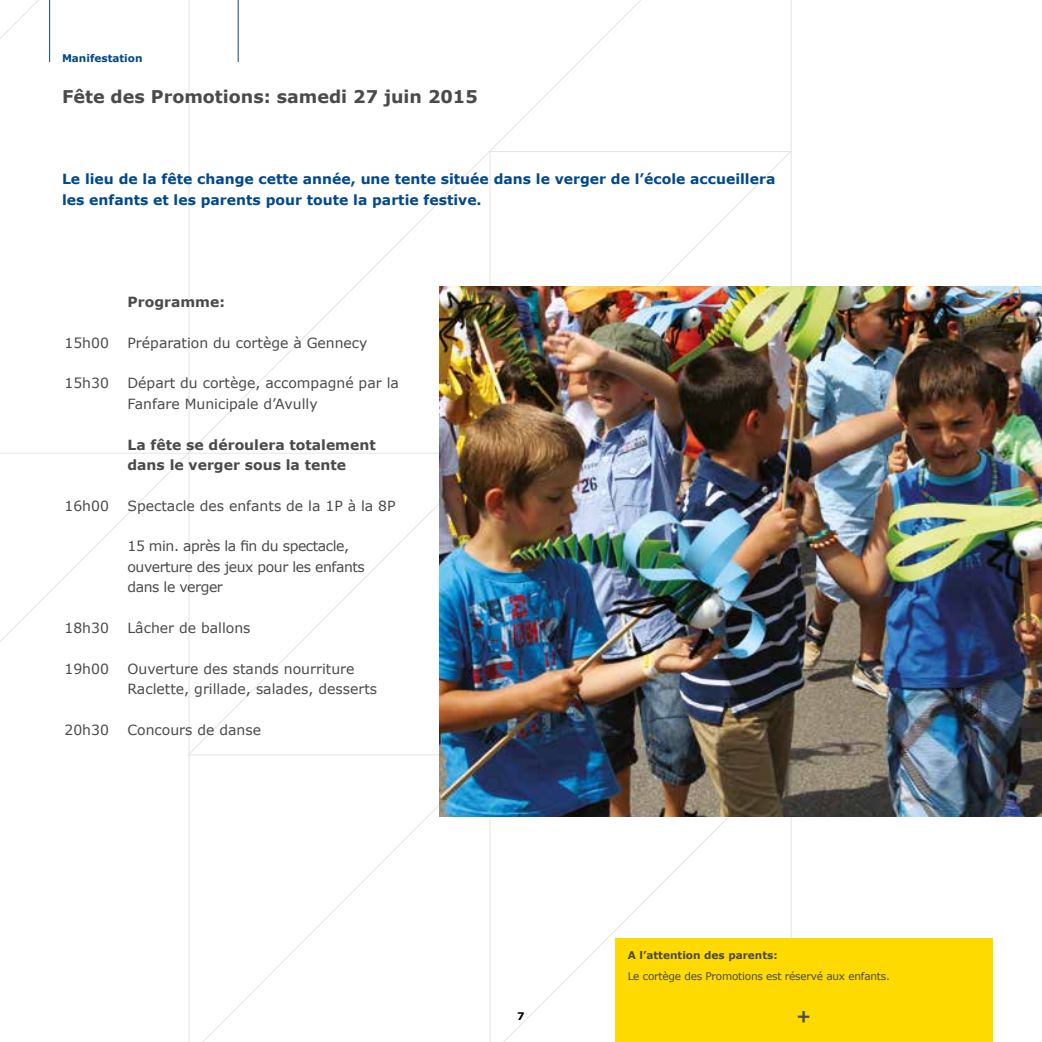
<style>
.page{position:relative;width:1042px;height:1042px;background:#fff}
.page>*{position:absolute;margin:0;border:0;box-sizing:border-box;transform-origin:0 0}
.t1{font:700 17.5px "Verdana";color:#4a4a49}
.t2{font:14px/20.3px "Verdana";color:#4a4a49}
.t3{font:700 14px/20.3px "Verdana";color:#00488d}
.t4{font:14px/20.3px "Verdana";letter-spacing:-.03em;color:#4a4a49}
.t5{font:700 14px/20.3px "Verdana";color:#4a4a49}
.t6{font:10.5px "Verdana";letter-spacing:-.02em;color:#4a4a49}
.t7{font:700 10.5px "Verdana";color:#4a4a49}
.t8{font:700 10.5px "Verdana";color:#00488d}
.t9{font:700 10.5px "Verdana";color:#000}
</style>
<div class="page">
<svg style="left:0;top:0;width:189px;height:454px"></svg>
<svg style="left:490px;top:816px;width:301px;height:226px"></svg>
<svg style="left:188px;top:753px;width:302px;height:289px"></svg>
<svg style="left:188px;top:150px;width:302px;height:304px"></svg>
<svg style="left:489px;top:0;width:302px;height:152px"></svg>
<img style="left:439px;top:286px;width:603px;height:530px">
<div style="left:615px;top:939px;width:377px;height:103px;background:#ffda00"></div>
<hr style="left:49px;top:0;width:1px;height:62px;background:#00488d">
<hr style="left:238px;top:0;width:1px;height:62px;background:#00488d">
<p class="t8" style="left:62px;top:51px;width:82px">Manifestation</p>
<p class="t1" style="left:62px;top:84px;width:417px">Fête des Promotions: samedi 27 juin 2015</p>
<p class="t3" style="left:62px;top:169px;width:715px">Le lieu de la fête change cette année, une tente située dans le verger de l’école accueillera les enfants et les parents pour toute la partie festive.</p>
<p class="t5" style="left:127px;top:291px;width:99px">Programme:</p>
<p class="t2" style="left:64px;top:332px;width:46px">15h00</p>
<p class="t2" style="left:127px;top:332px;width:241px">Préparation du cortège à Gennecy</p>
<p class="t2" style="left:64px;top:373px;width:46px">15h30</p>
<p class="t2" style="left:127px;top:373px;width:273px">Départ du cortège, accompagné par la<br>Fanfare Municipale d’Avully</p>
<p class="t5" style="left:127px;top:434px;width:250px">La fête se déroulera totalement dans le verger sous la tente</p>
<p class="t2" style="left:64px;top:495px;width:46px">16h00</p>
<p class="t2" style="left:127px;top:495px;width:270px">Spectacle des enfants de la 1P à la 8P</p>
<p class="t4" style="left:127px;top:536px;width:239px">15 min. après la fin du spectacle, ouverture des jeux pour les enfants dans le verger</p>
<p class="t2" style="left:64px;top:617px;width:46px">18h30</p>
<p class="t2" style="left:127px;top:617px;width:125px">Lâcher de ballons</p>
<p class="t2" style="left:64px;top:658px;width:46px">19h00</p>
<p class="t2" style="left:127px;top:658px;width:251px">Ouverture des stands nourriture<br>Raclette, grillade, salades, desserts</p>
<p class="t2" style="left:64px;top:719px;width:46px">20h30</p>
<p class="t2" style="left:127px;top:719px;width:135px">Concours de danse</p>
<p class="t9" style="left:517px;top:1009px;width:9px">7</p>
<p class="t7" style="left:628px;top:948px;width:151px">A l’attention des parents:</p>
<p class="t6" style="left:628px;top:968px;width:264px">Le cortège des Promotions est réservé aux enfants.</p>
</div>
